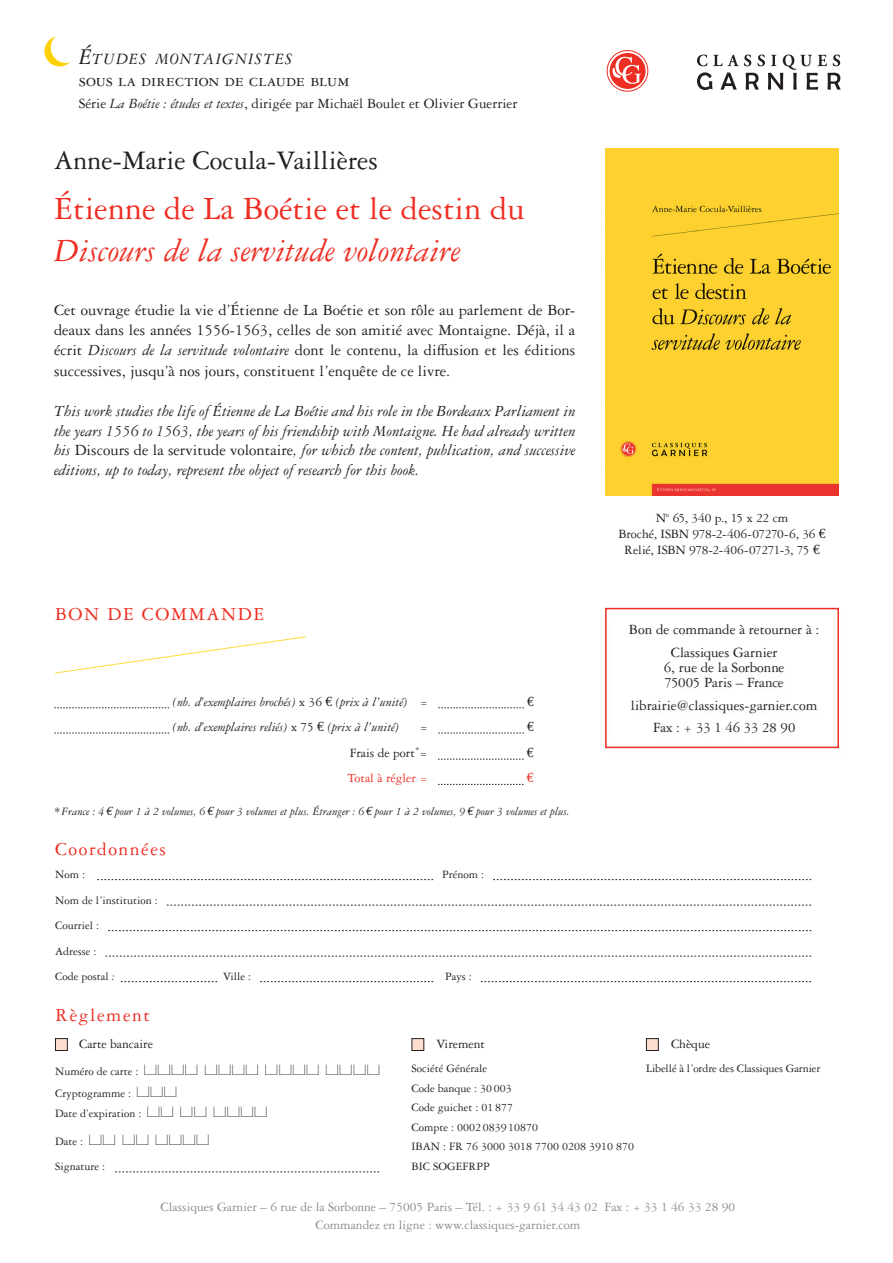
<style>
.page{position:relative;width:893px;height:1263px;background:#fff}
.page>*{position:absolute;margin:0;border:0;box-sizing:border-box;transform-origin:0 0}
.PUB_titre{font:italic 34.5px/41.4px "Garamond 3 LT Pro";color:#ee2e22}
.PUB_auteur{font:28.5px "Garamond 3 LT Pro";color:#231f20}
.Rubriques{font:19.5px "Garamond 3 LT Pro";letter-spacing:.08em;color:#ee2e22}
.PUB_direction{font:18px "Garamond 3 LT Pro";color:#231f20}
.PUB_collection{font:italic 16.8px "Garamond 3 LT Pro";letter-spacing:.055em;color:#231f20}
.PUB_traduction{font:italic 16.5px/19.5px "Garamond 3 LT Pro";color:#231f20;text-align:justify}
.PUB_resume{font:16.5px/20.2px "Garamond 3 LT Pro";color:#231f20;text-align:justify}
.Adresse{font:15px "Garamond 3 LT Pro";color:#231f20}
.PUB_serie{font:15px "Garamond 3 LT Pro";color:#231f20}
.Adresse-2{font:15px "Garamond 3 LT Pro";letter-spacing:-.03em;color:#231f20}
.t1{font:13.5px/18px "Garamond 3 LT Pro";color:#3e3e3f;text-align:center}
.PUB_version{font:13.5px "Garamond 3 LT Pro";letter-spacing:-.02em;color:#231f20}
.PUB_bdc{font:italic 13.5px "Garamond 3 LT Pro";color:#231f20}
.t2{font:13.5px "Casesaremplir Roman";letter-spacing:.12em;color:#231f20;scale:1.15 1}
.PUB_bdc-2{font:13.5px "Garamond 3 LT Pro";color:#231f20}
.PUB_bdc-3{font:13.5px "Garamond 3 LT Pro";color:#ee2e22}
.PUB_bdc-4{font:13.5px "Euro Serif";color:#231f20}
.PUB_bdc-5{font:13.5px "Euro Serif";color:#ee2e22}
.t3{font:12px "Garamond 3 LT Pro";color:#231f20}
.Style_de_paragraphe{font:italic 12px "Garamond 3 LT Pro";color:#231f20}
.s1{font-size:24px}
.s2{font-style:italic}
.s3{font-style:normal}
.s4{font-family:"Euro Serif";font-style:normal}
.s5{font-family:"Euro Serif"}
.s6{font-family:"Garamond 3 LT Pro";font-size:12px}
.s7{font-family:"Casesaremplir Roman";font-size:13.5px}
</style>
<div class="page">
<div style="left:55px;top:1038px;width:12px;height:12px;background:#fddecf"></div>
<div style="left:55px;top:1038px;width:13px;height:13px;border:1px solid #231f20"></div>
<div style="left:646px;top:1038px;width:12px;height:12px;background:#fddecf"></div>
<div style="left:646px;top:1038px;width:13px;height:13px;border:1px solid #231f20"></div>
<div style="left:412px;top:1038px;width:12px;height:12px;background:#fddecf"></div>
<div style="left:412px;top:1038px;width:12px;height:13px;border:1px solid #231f20"></div>
<svg style="left:97px;top:879px;width:336px;height:1px"></svg>
<svg style="left:493px;top:879px;width:318px;height:1px"></svg>
<svg style="left:167px;top:905px;width:644px;height:1px"></svg>
<svg style="left:108px;top:930px;width:703px;height:1px"></svg>
<svg style="left:105px;top:956px;width:706px;height:1px"></svg>
<svg style="left:121px;top:981px;width:96px;height:1px"></svg>
<svg style="left:260px;top:981px;width:173px;height:1px"></svg>
<svg style="left:481px;top:981px;width:330px;height:1px"></svg>
<div style="left:605px;top:608px;width:234px;height:140px;border:2px solid #ee2e22"></div>
<svg style="left:115px;top:1171px;width:264px;height:1px"></svg>
<svg style="left:55px;top:636px;width:251px;height:38px"></svg>
<div style="left:610px;top:54px;width:35px;height:34px;background:#ee2e22;border-radius:50%"></div>
<div style="left:610px;top:53px;width:36px;height:36px;border:2px solid #ee2e22;border-radius:50%"></div>
<svg style="left:612px;top:57px;width:29px;height:27px"></svg>
<div style="left:607px;top:50px;width:41px;height:42px;border:1px solid #ee2e22;border-radius:50%"></div>
<svg style="left:697px;top:55px;width:144px;height:35px"></svg>
<svg style="left:44px;top:37px;width:26px;height:29px"></svg>
<svg style="left:438px;top:759px;width:86px;height:1px"></svg>
<svg style="left:438px;top:784px;width:86px;height:1px"></svg>
<svg style="left:54px;top:707px;width:115px;height:1px"></svg>
<svg style="left:438px;top:707px;width:86px;height:1px"></svg>
<svg style="left:54px;top:733px;width:115px;height:1px"></svg>
<svg style="left:438px;top:733px;width:86px;height:1px"></svg>
<img style="left:605px;top:148px;width:234px;height:348px">
<p class="PUB_collection" style="left:79px;top:50px;width:215px"><span class="s1">É</span>TUDES MONTAIGNISTES</p>
<p class="PUB_direction" style="left:79px;top:71px;width:272px">Sous la direction de Claude Blum</p>
<p class="PUB_serie" style="left:79px;top:95px;width:440px">Série <span class="s2">La Boétie : études et textes</span>, dirigée par Michaël Boulet et Olivier Guerrier</p>
<p class="PUB_auteur" style="left:54px;top:145px;width:325px">Anne-Marie Cocula-Vaillières</p>
<p class="PUB_titre" style="left:54px;top:188px;width:472px"><span class="s3">Étienne de La Boétie et le destin du<br></span>Discours de la servitude volontaire</p>
<p class="PUB_resume" style="left:54px;top:300px;width:523px">Cet ouvrage étudie la vie d’Étienne de La Boétie et son rôle au parlement de Bor&shy;deaux dans les années 1556-1563, celles de son amitié avec Montaigne. Déjà, il a écrit <span class="s2">Discours de la servitude volontaire</span> dont le contenu, la diffusion et les éditions successives, jusqu’à nos jours, constituent l’enquête de ce livre.</p>
<p class="PUB_traduction" style="left:54px;top:402px;width:523px">This work studies the life of Étienne de La Boétie and his role in the Bordeaux Parliament in the years 1556 to 1563, the years of his friendship with Montaigne. He had already written his <span class="s3">Discours de la servitude volontaire</span>, for which the content, publication, and successive editions, up to today, represent the object of research for this book.</p>
<p class="Rubriques" style="left:55px;top:603px;width:211px">BON DE COMMANDE</p>
<p class="PUB_bdc" style="left:172px;top:694px;width:257px">(nb. d’exemplaires brochés) <span class="s3">x 36</span> <span class="s4">€</span> (prix à l’unité) <span class="s3">=</span></p>
<p class="PUB_bdc-4" style="left:527px;top:693px;width:8px">€</p>
<p class="PUB_bdc" style="left:172px;top:719px;width:228px">(nb. d’exemplaires reliés) <span class="s3">x 75</span> <span class="s4">€</span> (prix à l’unité)</p>
<p class="PUB_bdc-2" style="left:420px;top:719px;width:10px">=</p>
<p class="PUB_bdc-4" style="left:527px;top:718px;width:8px">€</p>
<p class="PUB_bdc-2" style="left:350px;top:745px;width:79px">Frais de port<sup>*</sup>=</p>
<p class="PUB_bdc-4" style="left:527px;top:744px;width:8px">€</p>
<p class="PUB_bdc-3" style="left:348px;top:771px;width:81px">Total à régler =</p>
<p class="PUB_bdc-5" style="left:527px;top:769px;width:8px">€</p>
<p class="Style_de_paragraphe" style="left:54px;top:804px;width:517px">*France : 4<span class="s5">€</span> pour 1 à 2 volumes, 6<span class="s5">€</span> pour 3 volumes et plus. Étranger : 6<span class="s5">€</span> pour 1 à 2 volumes, 9<span class="s5">€</span> pour 3 volumes et plus.</p>
<p class="Rubriques" style="left:55px;top:838px;width:112px">Coordonnées</p>
<p class="t3" style="left:55px;top:868px;width:31px">Nom :</p>
<p class="t3" style="left:442px;top:868px;width:43px">Prénom :</p>
<p class="t3" style="left:55px;top:893px;width:104px">Nom de l’institution :</p>
<p class="t3" style="left:55px;top:919px;width:45px">Courriel :</p>
<p class="t3" style="left:55px;top:944px;width:43px">Adresse :</p>
<p class="t3" style="left:55px;top:970px;width:61px">Code postal <span class="s2">:</span></p>
<p class="t3" style="left:223px;top:970px;width:30px">Ville :</p>
<p class="t3" style="left:445px;top:970px;width:28px">Pays :</p>
<p class="Rubriques" style="left:55px;top:1004px;width:96px">Règlement</p>
<p class="PUB_version" style="left:656px;top:510px;width:134px">N<sup>o</sup> 65, 340 p., 15 x 22 cm</p>
<p class="PUB_version" style="left:618px;top:526px;width:209px">Broché, ISBN 978-2-406-07270-6, 36 <span class="s5">€</span></p>
<p class="PUB_version" style="left:624px;top:542px;width:197px">Relié, ISBN 978-2-406-07271-3, 75 <span class="s5">€</span></p>
<p class="Adresse" style="left:629px;top:621px;width:192px">Bon de commande à retourner à :</p>
<p class="Adresse" style="left:671px;top:644px;width:108px">Classiques Garnier</p>
<p class="Adresse" style="left:664px;top:659px;width:122px">6, rue de la Sorbonne</p>
<p class="Adresse-2" style="left:664px;top:674px;width:121px">75005 Paris – France</p>
<p class="Adresse" style="left:631px;top:697px;width:188px">librairie@classiques-garnier.com</p>
<p class="Adresse" style="left:653px;top:719px;width:144px">Fax : + 33 1 46 33 28 90</p>
<p class="PUB_version" style="left:79px;top:1037px;width:75px">Carte bancaire</p>
<p class="t2" style="left:55px;top:1062px;width:283px"><span class="s6">Numéro de carte :</span> ffff ffff ffff ffff</p>
<p class="t3" style="left:55px;top:1087px;width:123px">Cryptogramme : <span class="s7">fff</span></p>
<p class="t3" style="left:55px;top:1106px;width:213px">Date d’expiration : <span class="s7">ff ff ffff</span></p>
<p class="t2" style="left:55px;top:1132px;width:135px"><span class="s6">Date :</span> ff ff ffff</p>
<p class="t3" style="left:55px;top:1160px;width:51px">Signature :</p>
<p class="PUB_version" style="left:436px;top:1036px;width:50px">Virement</p>
<p class="t3" style="left:412px;top:1062px;width:77px">Société Générale</p>
<p class="t3" style="left:412px;top:1081px;width:102px">Code banque : 30003</p>
<p class="t3" style="left:412px;top:1101px;width:103px">Code guichet : 01877</p>
<p class="t3" style="left:412px;top:1120px;width:128px">Compte : 0002083910870</p>
<p class="t3" style="left:412px;top:1140px;width:224px">IBAN : FR 76 3000 3018 7700 0208 3910 870</p>
<p class="t3" style="left:412px;top:1159px;width:80px">BIC SOGEFRPP</p>
<p class="PUB_version" style="left:671px;top:1037px;width:41px">Chèque</p>
<p class="t3" style="left:646px;top:1062px;width:176px">Libellé à l’ordre des Classiques Garnier</p>
<p class="t1" style="left:160px;top:1198px;width:576px">Classiques Garnier – 6 rue de la Sorbonne – 75005 Paris – Tél. : + 33 9 61 34 43 02 Fax : + 33 1 46 33 28 90<br>Commandez en ligne : www.classiques-garnier.com</p>
</div>
